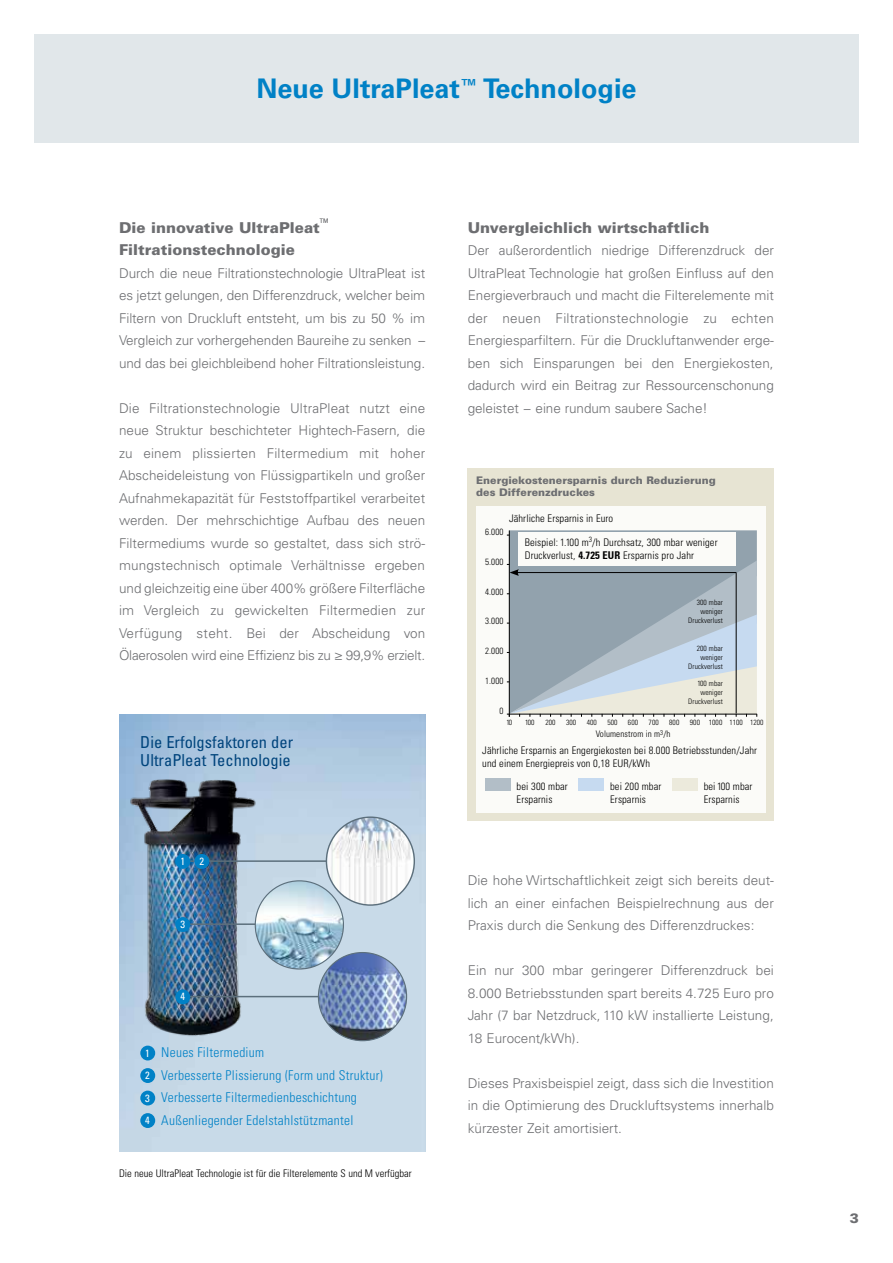
<style>
.page{position:relative;width:893px;height:1263px;background:#fff}
.page>*{position:absolute;margin:0;border:0;box-sizing:border-box;transform-origin:0 0}
.t1{font:700 27px "Univers LT Pro 65";color:#0081c6}
.t2{font:condensed 16.5px/18px "Univers LT Pro";color:#00447c}
.t3{font:900 15px/22.5px "Univers LT Pro 75";color:#6d6e71}
.t4{font:300 13.5px/22.5px "Univers LT Pro 45";letter-spacing:-.005em;color:#6d6e71;text-align:justify}
.t5{font:300 condensed 13.5px/22.5px "Univers LT Std";letter-spacing:.02em;color:#0081c6}
.t6{font:900 13.5px "Univers LT Pro 75";color:#6d6e71}
.t7{font:300 condensed 10.5px/12.8px "Univers LT Std";letter-spacing:.01em;color:#000}
.t8{font:900 10.5px/12.6px "Univers LT Pro 75";color:#6d6e71}
.t9{font:condensed 10.5px "Univers LT Pro";color:#fff}
.t10{font:300 condensed 9px "Univers LT Std";letter-spacing:.01em;color:#000}
.t11{font:300 condensed 7.5px/9px "Univers LT Std";letter-spacing:.01em;color:#000;text-align:right}
.s1{font-family:"Univers LT Pro";font-weight:400;font-size:10.5px;color:#fff}
.s2{font-family:"Univers";font-weight:700}
</style>
<div class="page">
<img style="left:119px;top:715px;width:306px;height:437px">
<div style="left:34px;top:34px;width:825px;height:108px;background:#e1e7ea"></div>
<div style="left:140px;top:1045px;width:15px;height:15px;background:#0081c6;border-radius:50%"></div>
<div style="left:140px;top:1068px;width:15px;height:15px;background:#0081c6;border-radius:50%"></div>
<div style="left:140px;top:1090px;width:15px;height:15px;background:#0081c6;border-radius:50%"></div>
<div style="left:140px;top:1113px;width:15px;height:15px;background:#0081c6;border-radius:50%"></div>
<img style="left:125px;top:766px;width:138px;height:279px">
<hr style="left:186px;top:996px;width:150px;height:1px;background:#5c6f7c">
<img style="left:318px;top:952px;width:89px;height:89px;border-radius:44px">
<hr style="left:186px;top:860px;width:170px;height:2px;background:#5c6f7c">
<hr style="left:186px;top:923px;width:73px;height:2px;background:#5c6f7c">
<div style="left:175px;top:917px;width:15px;height:15px;background:#0081c6;border-radius:50%"></div>
<div style="left:175px;top:989px;width:15px;height:15px;background:#0081c6;border-radius:50%"></div>
<div style="left:468px;top:468px;width:306px;height:353px;background:#e7e4d3"></div>
<div style="left:476px;top:506px;width:289px;height:306px;background:#fbfbf8"></div>
<div style="left:485px;top:778px;width:25px;height:13px;background:#b2bec7"></div>
<div style="left:578px;top:778px;width:26px;height:13px;background:#c6daf0"></div>
<div style="left:672px;top:778px;width:25px;height:13px;background:#eceadc"></div>
<svg style="left:510px;top:530px;width:247px;height:30px"></svg>
<hr style="left:509px;top:530px;width:1px;height:187px;background:#000">
<div style="left:518px;top:532px;width:218px;height:33px;background:#fbfbf8"></div>
<svg style="left:507px;top:560px;width:250px;height:157px;background:#b0bcc4"></svg>
<hr style="left:507px;top:714px;width:250px;height:1px;background:#000">
<img style="left:326px;top:817px;width:88px;height:88px;border-radius:44px">
<div style="left:175px;top:854px;width:15px;height:15px;background:#0081c6;border-radius:50%"></div>
<div style="left:194px;top:854px;width:15px;height:15px;background:#0081c6;border-radius:50%"></div>
<img style="left:255px;top:881px;width:88px;height:88px;border-radius:44px">
<h1 class="t1" style="left:256px;top:72px;width:382px">Neue UltraPleat<sup>™</sup> Technologie</h1>
<p class="t3" style="left:119px;top:216px;width:211px">Die innovative UltraPleat<sup>™<br></sup>Filtrationstechnologie</p>
<p class="t4" style="left:119px;top:262px;width:308px">Durch die neue Filtrationstechnologie UltraPleat ist es jetzt gelungen, den Differenzdruck, welcher beim Filtern von Druckluft entsteht, um bis zu 50 % im Vergleich zur vorhergehenden Baureihe zu senken – und das bei gleichbleibend hoher Filtrationsleistung.</p>
<p class="t4" style="left:119px;top:397px;width:308px">Die Filtrationstechnologie UltraPleat nutzt eine neue Struktur beschichteter Hightech-Fasern, die zu einem plissierten Filtermedium mit hoher Abscheideleistung von Flüssigpartikeln und großer Aufnahmekapazität für Feststoffpartikel verarbeitet werden. Der mehrschichtige Aufbau des neuen Filtermediums wurde so gestaltet, dass sich strö&shy;mungstechnisch optimale Verhältnisse ergeben und gleichzeitig eine über 400% größere Filterfläche im Vergleich zu gewickelten Filtermedien zur Verfügung steht. Bei der Abscheidung von Ölaerosolen wird eine Effizienz bis zu ≥ 99,9% erzielt.</p>
<p class="t2" style="left:140px;top:733px;width:154px">Die Erfolgsfaktoren der<br>UltraPleat Technologie</p>
<p class="t9" style="left:180px;top:854px;width:6px">1</p>
<p class="t9" style="left:199px;top:854px;width:6px">2</p>
<p class="t9" style="left:180px;top:918px;width:6px">3</p>
<p class="t9" style="left:180px;top:990px;width:6px">4</p>
<p class="t5" style="left:145px;top:1041px;width:239px"><span class="s1">1</span> Neues Filtermedium<br><span class="s1">2</span> Verbesserte Plissierung (Form und Struktur)<br><span class="s1">3</span> Verbesserte Filtermedienbeschichtung<br><span class="s1">4</span> Außenliegender Edelstahlstützmantel</p>
<p class="t7" style="left:119px;top:1167px;width:294px">Die neue UltraPleat Technologie ist für die Filterelemente S und M verfügbar</p>
<p class="t3" style="left:468px;top:216px;width:243px">Unvergleichlich wirtschaftlich</p>
<p class="t4" style="left:468px;top:239px;width:308px">Der außerordentlich niedrige Differenzdruck der UltraPleat Technologie hat großen Einfluss auf den Energieverbrauch und macht die Filterelemente mit der neuen Filtrationstechnologie zu echten Energiesparfiltern. Für die Druckluftanwender erge&shy;ben sich Einsparungen bei den Energiekosten, dadurch wird ein Beitrag zur Ressourcenschonung geleistet − eine rundum saubere Sache!</p>
<p class="t8" style="left:476px;top:474px;width:241px">Energiekostenersparnis durch Reduzierung des Differenzdruckes</p>
<p class="t7" style="left:509px;top:512px;width:106px">Jährliche Ersparnis in Euro</p>
<p class="t10" style="left:485px;top:526px;width:20px">6.000</p>
<p class="t10" style="left:485px;top:556px;width:20px">5.000</p>
<p class="t10" style="left:485px;top:586px;width:20px">4.000</p>
<p class="t10" style="left:485px;top:616px;width:20px">3.000</p>
<p class="t10" style="left:485px;top:645px;width:20px">2.000</p>
<p class="t10" style="left:485px;top:675px;width:20px">1.000</p>
<p class="t10" style="left:499px;top:705px;width:5px">0</p>
<p class="t7" style="left:525px;top:536px;width:194px">Beispiel: 1.100 m<sup>3</sup>/h Durchsatz, 300 mbar weniger<br>Druckverlust, <span class="s2">4.725 EUR</span> Ersparnis pro Jahr</p>
<p class="t11" style="left:688px;top:598px;width:36px">300 mbar weniger<br>Druckverlust</p>
<p class="t11" style="left:688px;top:643px;width:36px">200 mbar weniger<br>Druckverlust</p>
<p class="t11" style="left:688px;top:679px;width:36px">100 mbar weniger<br>Druckverlust</p>
<p class="t11" style="left:506px;top:717px;width:7px">10</p>
<p class="t11" style="left:525px;top:717px;width:11px">100</p>
<p class="t11" style="left:545px;top:717px;width:12px">200</p>
<p class="t11" style="left:566px;top:717px;width:12px">300</p>
<p class="t11" style="left:587px;top:717px;width:12px">400</p>
<p class="t11" style="left:607px;top:717px;width:12px">500</p>
<p class="t11" style="left:628px;top:717px;width:12px">600</p>
<p class="t11" style="left:649px;top:717px;width:12px">700</p>
<p class="t11" style="left:669px;top:717px;width:12px">800</p>
<p class="t11" style="left:690px;top:717px;width:75px">900 1000 1100 1200</p>
<p class="t10" style="left:596px;top:729px;width:76px">Volumenstrom in m<sup>3</sup>/h</p>
<p class="t7" style="left:482px;top:744px;width:276px">Jährliche Ersparnis an Engergiekosten bei 8.000 Betriebsstunden/Jahr und einem Energiepreis von 0,18 EUR/kWh</p>
<p class="t7" style="left:517px;top:780px;width:53px">bei 300 mbar<br>Ersparnis</p>
<p class="t7" style="left:610px;top:780px;width:53px">bei 200 mbar<br>Ersparnis</p>
<p class="t7" style="left:704px;top:780px;width:50px">bei 100 mbar<br>Ersparnis</p>
<p class="t4" style="left:468px;top:869px;width:308px">Die hohe Wirtschaftlichkeit zeigt sich bereits deut&shy;lich an einer einfachen Beispielrechnung aus der Praxis durch die Senkung des Differenzdruckes:</p>
<p class="t4" style="left:468px;top:959px;width:308px">Ein nur 300 mbar geringerer Differenzdruck bei 8.000 Betriebsstunden spart bereits 4.725 Euro pro Jahr (7 bar Netzdruck, 110 kW installierte Leistung, 18 Eurocent/kWh).</p>
<p class="t4" style="left:468px;top:1072px;width:308px">Dieses Praxisbeispiel zeigt, dass sich die Investition in die Optimierung des Druckluftsystems innerhalb kürzester Zeit amortisiert.</p>
<p class="t6" style="left:850px;top:1209px;width:11px">3</p>
</div>
